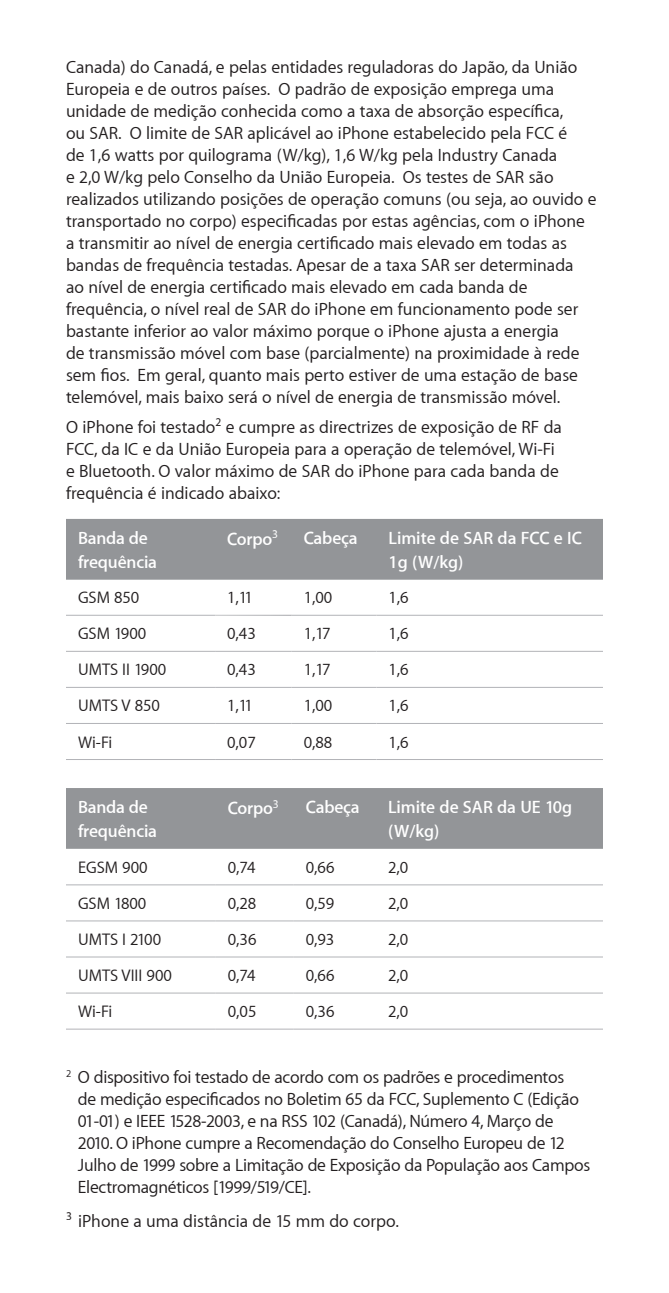
<style>
.page{position:relative;width:669px;height:1293px;background:#fff}
.page>*{position:absolute;margin:0;border:0;box-sizing:border-box;transform-origin:0 0}
.t1{font:18px/22px "Myriad Set Text";color:#231f20}
.t2{font:600 18px/24px "Myriad Set";letter-spacing:-.01em;color:#fff}
.t3{font:16.8px "Myriad Set Text";color:#231f20}
</style>
<div class="page">
<div style="left:66px;top:519px;width:537px;height:61px;background:#939598"></div>
<hr style="left:66px;top:650px;width:149px;height:2px;background:#b2b3b7">
<hr style="left:215px;top:650px;width:77px;height:2px;background:#b2b3b7">
<hr style="left:292px;top:650px;width:84px;height:2px;background:#b2b3b7">
<hr style="left:376px;top:650px;width:227px;height:2px;background:#b2b3b7">
<hr style="left:66px;top:687px;width:149px;height:1px;background:#b2b3b7">
<hr style="left:215px;top:687px;width:77px;height:1px;background:#b2b3b7">
<hr style="left:292px;top:687px;width:84px;height:1px;background:#b2b3b7">
<hr style="left:376px;top:687px;width:227px;height:1px;background:#b2b3b7">
<hr style="left:66px;top:723px;width:149px;height:1px;background:#b2b3b7">
<hr style="left:215px;top:723px;width:77px;height:1px;background:#b2b3b7">
<hr style="left:292px;top:723px;width:84px;height:1px;background:#b2b3b7">
<hr style="left:376px;top:723px;width:227px;height:1px;background:#b2b3b7">
<hr style="left:66px;top:614px;width:149px;height:2px;background:#b2b3b7">
<hr style="left:292px;top:614px;width:84px;height:2px;background:#b2b3b7">
<hr style="left:376px;top:614px;width:227px;height:2px;background:#b2b3b7">
<hr style="left:66px;top:759px;width:149px;height:1px;background:#b2b3b7">
<hr style="left:215px;top:759px;width:77px;height:1px;background:#b2b3b7">
<hr style="left:292px;top:759px;width:84px;height:1px;background:#b2b3b7">
<hr style="left:376px;top:759px;width:227px;height:1px;background:#b2b3b7">
<div style="left:66px;top:788px;width:537px;height:61px;background:#939598"></div>
<hr style="left:66px;top:884px;width:150px;height:1px;background:#b2b3b7">
<hr style="left:216px;top:884px;width:78px;height:1px;background:#b2b3b7">
<hr style="left:294px;top:884px;width:82px;height:1px;background:#b2b3b7">
<hr style="left:376px;top:884px;width:227px;height:1px;background:#b2b3b7">
<hr style="left:66px;top:920px;width:150px;height:1px;background:#b2b3b7">
<hr style="left:216px;top:920px;width:78px;height:1px;background:#b2b3b7">
<hr style="left:294px;top:920px;width:82px;height:1px;background:#b2b3b7">
<hr style="left:376px;top:920px;width:227px;height:1px;background:#b2b3b7">
<hr style="left:66px;top:956px;width:150px;height:1px;background:#b2b3b7">
<hr style="left:216px;top:956px;width:78px;height:1px;background:#b2b3b7">
<hr style="left:294px;top:956px;width:82px;height:1px;background:#b2b3b7">
<hr style="left:376px;top:956px;width:227px;height:1px;background:#b2b3b7">
<hr style="left:66px;top:992px;width:150px;height:1px;background:#b2b3b7">
<hr style="left:216px;top:992px;width:78px;height:1px;background:#b2b3b7">
<hr style="left:294px;top:992px;width:82px;height:1px;background:#b2b3b7">
<hr style="left:376px;top:992px;width:227px;height:1px;background:#b2b3b7">
<hr style="left:66px;top:1028px;width:150px;height:1px;background:#b2b3b7">
<hr style="left:216px;top:1028px;width:78px;height:1px;background:#b2b3b7">
<hr style="left:294px;top:1028px;width:82px;height:1px;background:#b2b3b7">
<hr style="left:376px;top:1028px;width:227px;height:1px;background:#b2b3b7">
<p class="t1" style="left:66px;top:55px;width:532px">Canada) do Canadá, e pelas entidades reguladoras do Japão, da União Europeia e de outros países. O padrão de exposição emprega uma unidade de medição conhecida como a taxa de absorção específica,<br>ou SAR. O limite de SAR aplicável ao iPhone estabelecido pela FCC é<br>de 1,6 watts por quilograma (W/kg), 1,6 W/kg pela Industry Canada<br>e 2,0 W/kg pelo Conselho da União Europeia. Os testes de SAR são realizados utilizando posições de operação comuns (ou seja, ao ouvido e transportado no corpo) especificadas por estas agências, com o iPhone a transmitir ao nível de energia certificado mais elevado em todas as bandas de frequência testadas. Apesar de a taxa SAR ser determinada<br>ao nível de energia certificado mais elevado em cada banda de frequência, o nível real de SAR do iPhone em funcionamento pode ser bastante inferior ao valor máximo porque o iPhone ajusta a energia<br>de transmissão móvel com base (parcialmente) na proximidade à rede sem fios. Em geral, quanto mais perto estiver de uma estação de base telemóvel, mais baixo será o nível de energia de transmissão móvel.</p>
<p class="t1" style="left:66px;top:415px;width:498px">O iPhone foi testado<sup>2</sup> e cumpre as directrizes de exposição de RF da FCC, da IC e da União Europeia para a operação de telemóvel, Wi-Fi e Bluetooth. O valor máximo de SAR do iPhone para cada banda de frequência é indicado abaixo:</p>
<p class="t2" style="left:78px;top:525px;width:81px">Banda de frequência</p>
<p class="t2" style="left:227px;top:527px;width:52px">Corpo<sup>3</sup></p>
<p class="t2" style="left:304px;top:525px;width:56px">Cabeça</p>
<p class="t2" style="left:388px;top:525px;width:195px">Limite de SAR da FCC e IC<br>1g (W/kg)</p>
<p class="t3" style="left:78px;top:587px;width:63px">GSM 850</p>
<p class="t3" style="left:227px;top:587px;width:27px">1,11</p>
<p class="t3" style="left:304px;top:587px;width:30px">1,00</p>
<p class="t3" style="left:388px;top:587px;width:22px">1,6</p>
<p class="t3" style="left:78px;top:623px;width:70px">GSM 1900</p>
<p class="t3" style="left:227px;top:623px;width:30px">0,43</p>
<p class="t3" style="left:304px;top:623px;width:28px">1,17</p>
<p class="t3" style="left:388px;top:623px;width:22px">1,6</p>
<p class="t3" style="left:78px;top:659px;width:90px">UMTS II 1900</p>
<p class="t3" style="left:227px;top:659px;width:30px">0,43</p>
<p class="t3" style="left:304px;top:659px;width:28px">1,17</p>
<p class="t3" style="left:388px;top:659px;width:22px">1,6</p>
<p class="t3" style="left:78px;top:695px;width:83px">UMTS V 850</p>
<p class="t3" style="left:227px;top:695px;width:27px">1,11</p>
<p class="t3" style="left:304px;top:695px;width:30px">1,00</p>
<p class="t3" style="left:388px;top:695px;width:22px">1,6</p>
<p class="t3" style="left:78px;top:731px;width:36px">Wi-Fi</p>
<p class="t3" style="left:227px;top:731px;width:30px">0,07</p>
<p class="t3" style="left:304px;top:731px;width:30px">0,88</p>
<p class="t3" style="left:388px;top:731px;width:22px">1,6</p>
<p class="t2" style="left:78px;top:794px;width:81px">Banda de frequência</p>
<p class="t2" style="left:228px;top:796px;width:52px">Corpo<sup>3</sup></p>
<p class="t2" style="left:306px;top:794px;width:56px">Cabeça</p>
<p class="t2" style="left:388px;top:794px;width:186px">Limite de SAR da UE 10g (W/kg)</p>
<p class="t3" style="left:78px;top:857px;width:71px">EGSM 900</p>
<p class="t3" style="left:228px;top:857px;width:29px">0,74</p>
<p class="t3" style="left:306px;top:857px;width:30px">0,66</p>
<p class="t3" style="left:388px;top:857px;width:22px">2,0</p>
<p class="t3" style="left:78px;top:893px;width:70px">GSM 1800</p>
<p class="t3" style="left:228px;top:893px;width:30px">0,28</p>
<p class="t3" style="left:306px;top:893px;width:30px">0,59</p>
<p class="t3" style="left:388px;top:893px;width:22px">2,0</p>
<p class="t3" style="left:78px;top:929px;width:85px">UMTS I 2100</p>
<p class="t3" style="left:228px;top:929px;width:30px">0,36</p>
<p class="t3" style="left:306px;top:929px;width:30px">0,93</p>
<p class="t3" style="left:388px;top:929px;width:22px">2,0</p>
<p class="t3" style="left:78px;top:965px;width:95px">UMTS VIII 900</p>
<p class="t3" style="left:228px;top:965px;width:29px">0,74</p>
<p class="t3" style="left:306px;top:965px;width:30px">0,66</p>
<p class="t3" style="left:388px;top:965px;width:22px">2,0</p>
<p class="t3" style="left:78px;top:1001px;width:36px">Wi-Fi</p>
<p class="t3" style="left:228px;top:1001px;width:30px">0,05</p>
<p class="t3" style="left:306px;top:1001px;width:30px">0,36</p>
<p class="t3" style="left:388px;top:1001px;width:22px">2,0</p>
<p class="t1" style="left:78px;top:1065px;width:514px;text-indent:-12px"><sup>2</sup> O dispositivo foi testado de acordo com os padrões e procedimentos<br>de medição especificados no Boletim 65 da FCC, Suplemento C (Edição 01-01) e IEEE 1528-2003, e na RSS 102 (Canadá), Número 4, Março de 2010. O iPhone cumpre a Recomendação do Conselho Europeu de 12<br>Julho de 1999 sobre a Limitação de Exposição da População aos Campos Electromagnéticos [1999/519/CE].</p>
<p class="t1" style="left:66px;top:1209px;width:334px"><sup>3</sup> iPhone a uma distância de 15 mm do corpo.</p>
</div>
